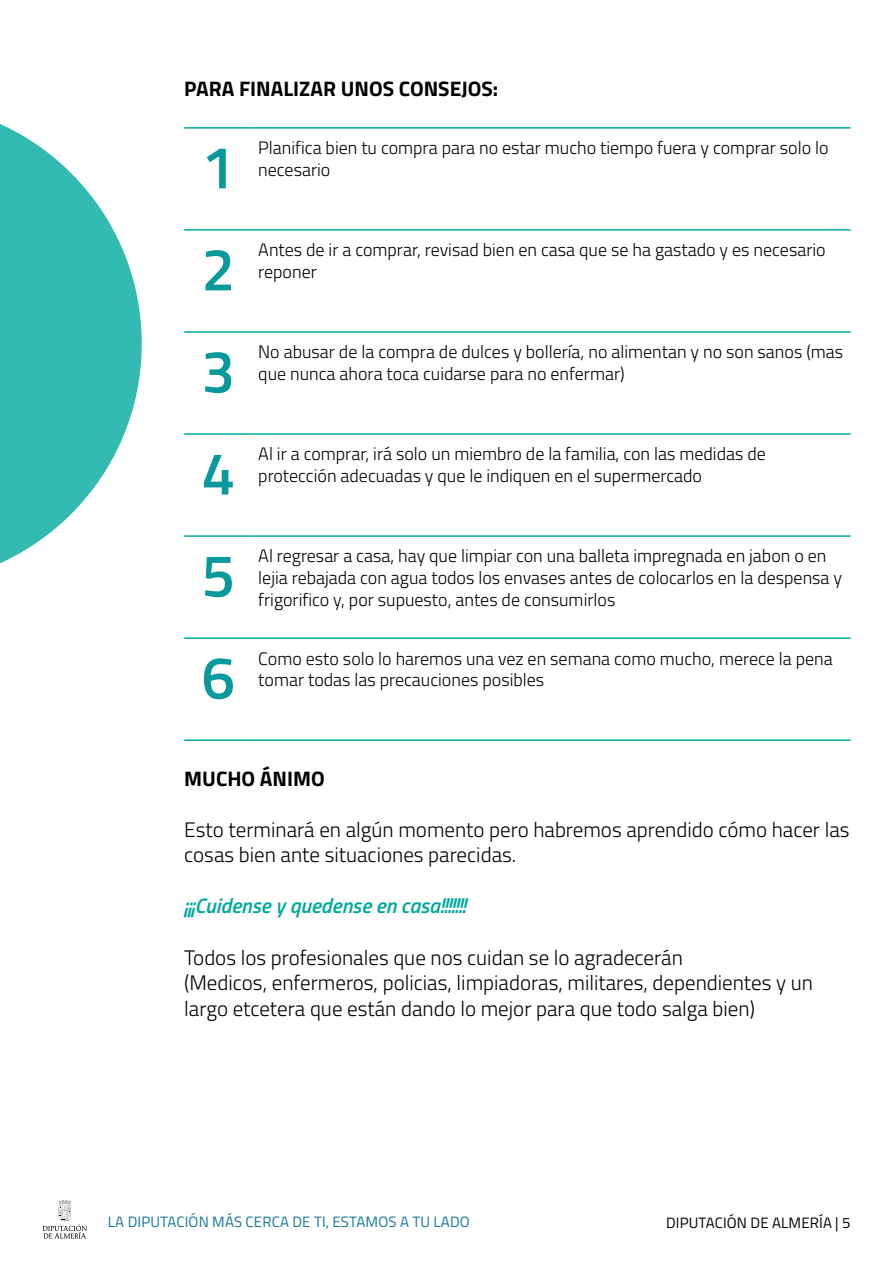
<style>
.page{position:relative;width:893px;height:1263px;background:#fff}
.page>*{position:absolute;margin:0;border:0;box-sizing:border-box;transform-origin:0 0}
.t1{font:600 60px "Titillium Web";color:#08999c}
.t2{font:300 21px/25.5px "Titillium Web";color:#000}
.t3{font:700 21px "Titillium Web";color:#000}
.t4{font:italic 600 21px "Titillium Web";color:#00a89e}
.t5{font:300 18px/21.6px "Titillium Web";color:#000}
.t6{font:15px "Titillium Web";letter-spacing:.01em;color:#147599}
.t7{font:15px "Titillium Web";letter-spacing:.01em;color:#000}
</style>
<div class="page">
<svg style="left:0;top:124px;width:142px;height:440px;fill:#33bab1"></svg>
<hr style="left:184px;top:127px;width:68px;height:2px;background:#00a89e">
<hr style="left:252px;top:127px;width:598px;height:2px;background:#00a89e">
<hr style="left:184px;top:229px;width:68px;height:2px;background:#00a89e">
<hr style="left:184px;top:331px;width:68px;height:2px;background:#00a89e">
<hr style="left:184px;top:433px;width:68px;height:2px;background:#00a89e">
<hr style="left:184px;top:535px;width:68px;height:2px;background:#00a89e">
<hr style="left:184px;top:637px;width:68px;height:2px;background:#00a89e">
<hr style="left:184px;top:739px;width:68px;height:2px;background:#00a89e">
<hr style="left:252px;top:229px;width:598px;height:2px;background:#00a89e">
<hr style="left:252px;top:331px;width:598px;height:2px;background:#00a89e">
<hr style="left:252px;top:433px;width:598px;height:2px;background:#00a89e">
<hr style="left:252px;top:535px;width:598px;height:2px;background:#00a89e">
<hr style="left:252px;top:637px;width:598px;height:2px;background:#00a89e">
<hr style="left:252px;top:739px;width:598px;height:2px;background:#00a89e">
<svg style="left:42px;top:1200px;width:45px;height:38px"></svg>
<p class="t3" style="left:184px;top:72px;width:315px">PARA FINALIZAR UNOS CONSEJOS:</p>
<h1 class="t1" style="left:201px;top:122px;width:35px">1</h1>
<p class="t5" style="left:258px;top:136px;width:572px">Planifica bien tu compra para no estar mucho tiempo fuera y comprar solo lo necesario</p>
<h1 class="t1" style="left:201px;top:224px;width:35px">2</h1>
<p class="t5" style="left:258px;top:238px;width:569px">Antes de ir a comprar, revisad bien en casa que se ha gastado y es necesario reponer</p>
<h1 class="t1" style="left:201px;top:326px;width:35px">3</h1>
<p class="t5" style="left:258px;top:340px;width:586px">No abusar de la compra de dulces y bollería, no alimentan y no son sanos (mas que nunca ahora toca cuidarse para no enfermar)</p>
<h1 class="t1" style="left:201px;top:428px;width:35px">4</h1>
<p class="t5" style="left:258px;top:442px;width:509px">Al ir a comprar, irá solo un miembro de la familia, con las medidas de protección adecuadas y que le indiquen en el supermercado</p>
<h1 class="t1" style="left:201px;top:530px;width:35px">5</h1>
<p class="t5" style="left:258px;top:544px;width:585px">Al regresar a casa, hay que limpiar con una balleta impregnada en jabon o en lejia rebajada con agua todos los envases antes de colocarlos en la despensa y frigorifico y, por supuesto, antes de consumirlos</p>
<h1 class="t1" style="left:201px;top:632px;width:35px">6</h1>
<p class="t5" style="left:258px;top:646px;width:576px">Como esto solo lo haremos una vez en semana como mucho, merece la pena tomar todas las precauciones posibles</p>
<p class="t3" style="left:184px;top:762px;width:142px">MUCHO ÁNIMO</p>
<p class="t2" style="left:184px;top:816px;width:667px">Esto terminará en algún momento pero habremos aprendido cómo hacer las cosas bien ante situaciones parecidas.</p>
<p class="t4" style="left:184px;top:890px;width:283px">¡¡¡Cuidense y quedense en casa!!!!!!!</p>
<p class="t2" style="left:184px;top:943px;width:630px">Todos los profesionales que nos cuidan se lo agradecerán<br>(Medicos, enfermeros, policias, limpiadoras, militares, dependientes y un largo etcetera que están dando lo mejor para que todo salga bien)</p>
<p class="t6" style="left:108px;top:1210px;width:363px">LA DIPUTACIÓN MÁS CERCA DE TI, ESTAMOS A TU LADO</p>
<p class="t7" style="left:666px;top:1211px;width:186px">DIPUTACIÓN DE ALMERÍA | 5</p>
</div>
